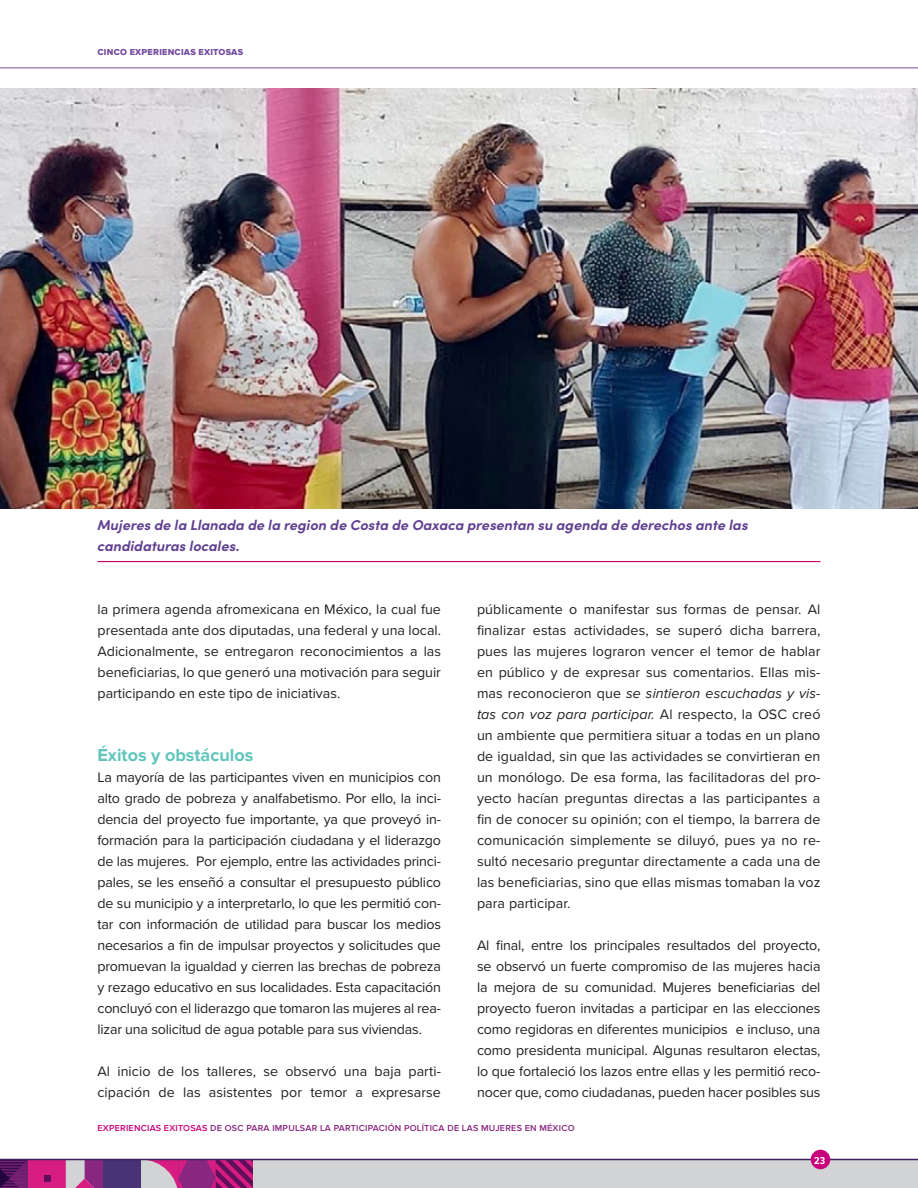
<style>
.page{position:relative;width:918px;height:1188px;background:#fff}
.page>*{position:absolute;margin:0;border:0;box-sizing:border-box;transform-origin:0 0}
.t1{font:700 18px "Proxima Nova";color:#60c5bb}
.t2{font:14.25px/21px "Proxima Nova";color:#231f20;text-align:justify}
.t3{font:italic 700 14.25px/21px "Sofia Pro";color:#614190}
.t4{font:700 10.5px "Proxima Nova Cond";color:#fff}
.t5{font:600 9px "Proxima Nova";letter-spacing:.025em;color:#892780}
.t6{font:9px "Proxima Nova Extrabld";color:#744c9e}
.s1{font-style:italic}
.s2{color:#c9007b}
</style>
<div class="page">
<svg style="left:0;top:1160px;width:28px;height:28px"></svg>
<div style="left:178px;top:1160px;width:38px;height:28px;background:#892780"></div>
<svg style="left:141px;top:1160px;width:46px;height:28px"></svg>
<svg style="left:206px;top:1160px;width:47px;height:28px"></svg>
<div style="left:28px;top:1160px;width:38px;height:28px;background:#d71d81"></div>
<svg style="left:44px;top:1175px;width:6px;height:6px"></svg>
<svg style="left:66px;top:1160px;width:37px;height:28px"></svg>
<div style="left:103px;top:1160px;width:38px;height:28px;background:#493275"></div>
<div style="left:253px;top:1160px;width:665px;height:28px;background:#d2d3d5"></div>
<hr style="left:0;top:68px;width:918px;height:1px;background:#744c9e">
<hr style="left:0;top:1159px;width:918px;height:1px;background:#3a235f">
<div style="left:811px;top:1150px;width:19px;height:19px;background:#c9007b;border-radius:50%"></div>
<img style="left:0;top:88px;width:918px;height:420px">
<hr style="left:98px;top:561px;width:722px;height:1px;background:#c9007b">
<p class="t6" style="left:98px;top:46px;width:14px">CINCO</p>
<p class="t6" style="left:130px;top:46px;width:7px">EXPERIENCIAS</p>
<p class="t6" style="left:199px;top:46px;width:7px">EXITOSAS</p>
<p class="t3" style="left:98px;top:513px;width:652px">Mujeres de la Llanada de la region de Costa de Oaxaca presentan su agenda de derechos ante las candidaturas locales.</p>
<p class="t2" style="left:98px;top:598px;width:345px">la primera agenda afromexicana en México, la cual fue presentada ante dos diputadas, una federal y una local.<br>Adicionalmente, se entregaron reconocimientos a las beneficiarias, lo que generó una motivación para seguir participando en este tipo de iniciativas.</p>
<p class="t1" style="left:98px;top:744px;width:157px">Éxitos y obstáculos</p>
<p class="t2" style="left:98px;top:766px;width:345px">La mayoría de las participantes viven en municipios con alto grado de pobreza y analfabetismo. Por ello, la inci&shy;dencia del proyecto fue importante, ya que proveyó in&shy;formación para la participación ciudadana y el liderazgo de las mujeres. Por ejemplo, entre las actividades princi&shy;pales, se les enseñó a consultar el presupuesto público de su municipio y a interpretarlo, lo que les permitió con&shy;tar con información de utilidad para buscar los medios necesarios a fin de impulsar proyectos y solicitudes que promuevan la igualdad y cierren las brechas de pobreza y rezago educativo en sus localidades. Esta capacitación concluyó con el liderazgo que tomaron las mujeres al rea&shy;lizar una solicitud de agua potable para sus viviendas.</p>
<p class="t2" style="left:98px;top:1060px;width:345px">Al inicio de los talleres, se observó una baja parti&shy;cipación de las asistentes por temor a expresarse</p>
<p class="t2" style="left:477px;top:598px;width:345px">públicamente o manifestar sus formas de pensar. Al finalizar estas actividades, se superó dicha barrera, pues las mujeres lograron vencer el temor de hablar en público y de expresar sus comentarios. Ellas mis&shy;mas reconocieron que <span class="s1">se sintieron escuchadas y vis&shy;tas con voz para participar.</span> Al respecto, la OSC creó un ambiente que permitiera situar a todas en un plano de igualdad, sin que las actividades se convirtieran en un monólogo. De esa forma, las facilitadoras del pro&shy;yecto hacían preguntas directas a las participantes a fin de conocer su opinión; con el tiempo, la barrera de comunicación simplemente se diluyó, pues ya no re&shy;sultó necesario preguntar directamente a cada una de las beneficiarias, sino que ellas mismas tomaban la voz para participar.</p>
<p class="t2" style="left:477px;top:934px;width:345px">Al final, entre los principales resultados del proyecto, se observó un fuerte compromiso de las mujeres hacia la mejora de su comunidad. Mujeres beneficiarias del proyecto fueron invitadas a participar en las elecciones como regidoras en diferentes municipios e incluso, una como presidenta municipal. Algunas resultaron electas, lo que fortaleció los lazos entre ellas y les permitió reco&shy;nocer que, como ciudadanas, pueden hacer posibles sus</p>
<p class="t5" style="left:98px;top:1123px;width:479px"><span class="s2">EXPERIENCIAS EXITOSAS</span> DE OSC PARA IMPULSAR LA PARTICIPACIÓN POLÍTICA DE LAS MUJERES EN MÉXICO</p>
<p class="t4" style="left:814px;top:1152px;width:12px">23</p>
</div>
